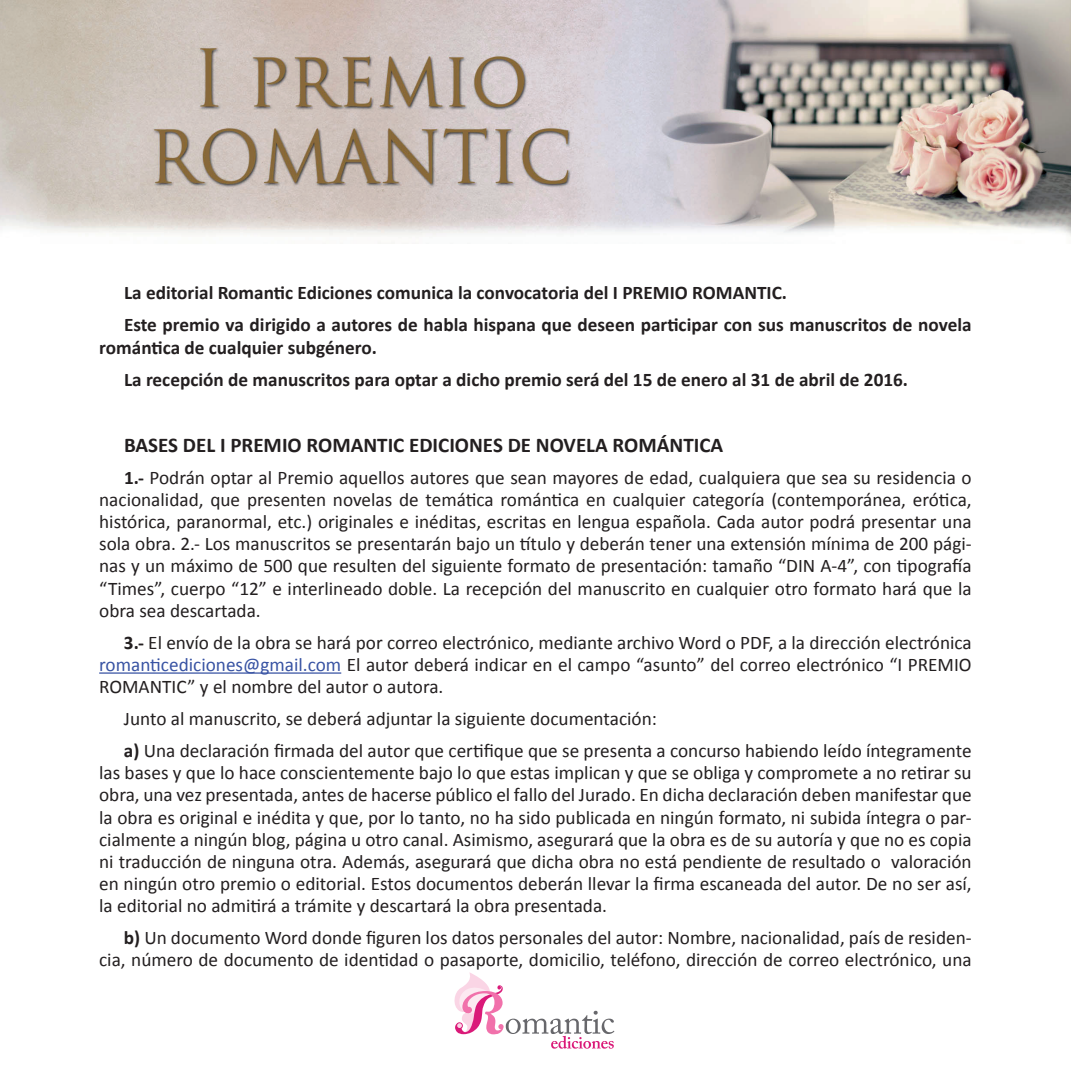
<style>
.page{position:relative;width:1071px;height:1071px;background:#fff}
.page>*{position:absolute;margin:0;border:0;box-sizing:border-box;transform-origin:0 0}
.t1{font:700 21px "Calibri";color:#231f20}
.t2{font:19.25px/22.1px "Calibri";color:#231f20;text-align:justify}
.t3{font:700 19.25px/32px "Calibri";color:#231f20}
.s1{font-weight:700}
.s2{color:#3853a3}
</style>
<div class="page">
<img style="left:0;top:0;width:1071px;height:236px">
<hr style="left:99px;top:672px;width:242px;height:2px;background:#3853a3">
<svg style="left:454px;top:972px;width:160px;height:77px"></svg>
<p class="t3" style="left:124px;top:277px;width:849px">La editorial Romantic Ediciones comunica la convocatoria del I PREMIO ROMANTIC.<br>Este premio va dirigido a autores de habla hispana que deseen participar con sus manuscritos de novela</p>
<p class="t3" style="left:124px;top:331px;width:786px;text-indent:-25px">romántica de cualquier subgénero.<br>La recepción de manuscritos para optar a dicho premio será del 15 de enero al 31 de abril de 2016.</p>
<p class="t1" style="left:124px;top:431px;width:601px">BASES DEL I PREMIO ROMANTIC EDICIONES DE NOVELA ROMÁNTICA</p>
<p class="t2" style="left:99px;top:467px;width:874px;text-indent:25px"><span class="s1">1.-</span> Podrán optar al Premio aquellos autores que sean mayores de edad, cualquiera que sea su residencia o nacionalidad, que presenten novelas de temática romántica en cualquier categoría (contemporánea, erótica, histórica, paranormal, etc.) originales e inéditas, escritas en lengua española. Cada autor podrá presentar una sola obra. 2.- Los manuscritos se presentarán bajo un título y deberán tener una extensión mínima de 200 pági&shy;nas y un máximo de 500 que resulten del siguiente formato de presentación: tamaño “DIN A-4”, con tipografía “Times”, cuerpo “12” e interlineado doble. La recepción del manuscrito en cualquier otro formato hará que la obra sea descartada.</p>
<p class="t2" style="left:99px;top:631px;width:874px;text-indent:25px"><span class="s1">3.-</span> El envío de la obra se hará por correo electrónico, mediante archivo Word o PDF, a la dirección electrónica <span class="s2">romanticediciones@gmail.com</span> El autor deberá indicar en el campo “asunto” del correo electrónico “I PREMIO ROMANTIC” y el nombre del autor o autora.</p>
<p class="t2" style="left:124px;top:703px;width:849px;line-height:32px">Junto al manuscrito, se deberá adjuntar la siguiente documentación:<br><span class="s1">a)</span> Una declaración firmada del autor que certifique que se presenta a concurso habiendo leído íntegramente</p>
<p class="t2" style="left:99px;top:762px;width:874px">las bases y que lo hace conscientemente bajo lo que estas implican y que se obliga y compromete a no retirar su obra, una vez presentada, antes de hacerse público el fallo del Jurado. En dicha declaración deben manifestar que la obra es original e inédita y que, por lo tanto, no ha sido publicada en ningún formato, ni subida íntegra o par&shy;cialmente a ningún blog, página u otro canal. Asimismo, asegurará que la obra es de su autoría y que no es copia ni traducción de ninguna otra. Además, asegurará que dicha obra no está pendiente de resultado o valoración en ningún otro premio o editorial. Estos documentos deberán llevar la firma escaneada del autor. De no ser así, la editorial no admitirá a trámite y descartará la obra presentada.</p>
<p class="t2" style="left:99px;top:927px;width:874px;text-align:right"><span class="s1">b)</span> Un documento Word donde figuren los datos personales del autor: Nombre, nacionalidad, país de residen&shy;cia, número de documento de identidad o pasaporte, domicilio, teléfono, dirección de correo electrónico, una</p>
</div>
